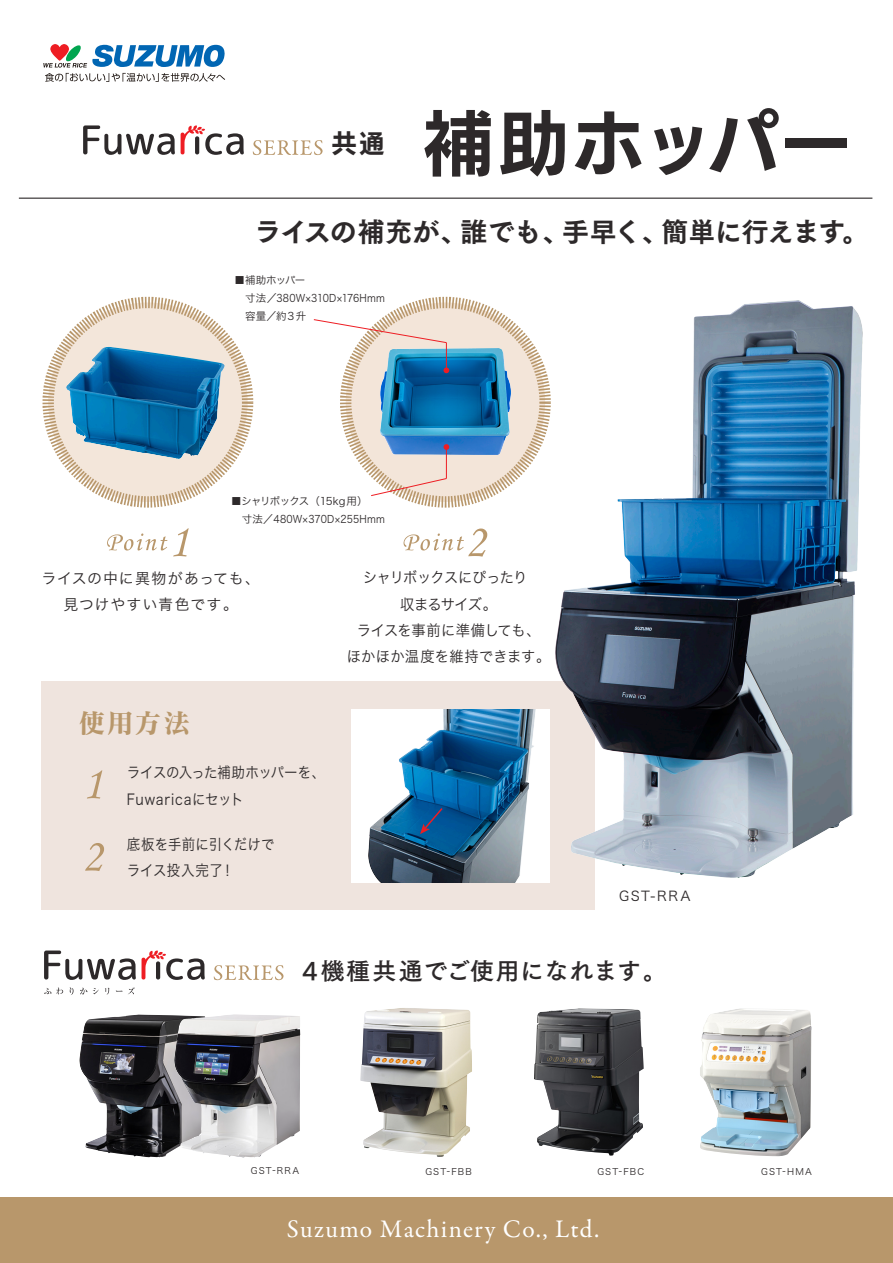
<style>
.page{position:relative;width:893px;height:1263px;background:#fff}
.page>*{position:absolute;margin:0;border:0;box-sizing:border-box;transform-origin:0 0}
.t1{font:70.5px "UD Kakugo Large Pr 6 N B";letter-spacing:.03em;color:#2d292a}
.t2{font:27px "Tsuku Go Pro E";letter-spacing:-.015em;color:#2d292a}
.t3{font:27px "Matisse V Pro B";color:#b8976b}
.t4{font:25.5px "Garamond Premr Pro";letter-spacing:.05em;color:#fff}
.t5{font:25.5px "UD Kakugo Large Pr 6 N B";color:#2d292a}
.t6{font:24px "Tsuku Go Pro B";letter-spacing:.025em;color:#2d292a}
.t7{font:15px/26.2px "Hira Kaku Pro N W3";letter-spacing:-.01em;color:#2d292a;text-align:center;scale:.95 1}
.t8{font:15px/27px "Hira Kaku Pro N W3";letter-spacing:-.01em;color:#2d292a;scale:.9 1}
.t9{font:15px/26.2px "Hira Kaku Pro N W3";letter-spacing:.055em;color:#2d292a;text-align:center}
.t10{font:15px/26.2px "Hira Kaku Pro N W3";letter-spacing:.015em;color:#2d292a;scale:.9 1}
.t11{font:13.5px "Hira Kaku Pro N W3";letter-spacing:.11em;color:#2d292a}
.t12{font:10.5px/18.3px "Hira Kaku Pro N W3";letter-spacing:.005em;color:#2d292a}
.t13{font:9px "Hira Kaku Pro N W3";letter-spacing:.125em;color:#2d292a}
</style>
<div class="page">
<div style="left:346px;top:302px;width:199px;height:200px;background:#f3e5d9;border-radius:50%"></div>
<img style="left:380px;top:348px;width:131px;height:107px">
<div style="left:340px;top:297px;width:211px;height:211px;border:11px dashed #b8976b;border-radius:50%"></div>
<svg style="left:107px;top:533px;width:60px;height:17px"></svg>
<svg style="left:173px;top:528px;width:16px;height:28px"></svg>
<svg style="left:404px;top:528px;width:83px;height:29px"></svg>
<hr style="left:19px;top:198px;width:853px;height:1px;background:#2d292a">
<div style="left:41px;top:682px;width:554px;height:228px;background:#efe4de"></div>
<svg style="left:87px;top:770px;width:15px;height:28px"></svg>
<svg style="left:85px;top:843px;width:19px;height:28px"></svg>
<svg style="left:44px;top:950px;width:92px;height:30px"></svg>
<svg style="left:142px;top:950px;width:63px;height:30px"></svg>
<svg style="left:44px;top:988px;width:7px;height:6px"></svg>
<svg style="left:57px;top:987px;width:6px;height:7px"></svg>
<svg style="left:70px;top:987px;width:3px;height:8px"></svg>
<svg style="left:80px;top:988px;width:7px;height:6px"></svg>
<svg style="left:93px;top:988px;width:6px;height:6px"></svg>
<svg style="left:105px;top:988px;width:4px;height:7px"></svg>
<svg style="left:116px;top:987px;width:19px;height:7px"></svg>
<svg style="left:214px;top:965px;width:69px;height:15px"></svg>
<img style="left:79px;top:1014px;width:95px;height:143px">
<img style="left:174px;top:1014px;width:126px;height:143px">
<img style="left:360px;top:1008px;width:112px;height:149px">
<img style="left:534px;top:1008px;width:110px;height:148px">
<img style="left:700px;top:1008px;width:112px;height:148px">
<div style="left:0;top:1197px;width:893px;height:66px;background:#b8976b"></div>
<svg style="left:43px;top:44px;width:182px;height:38px"></svg>
<svg style="left:48px;top:302px;width:200px;height:200px;fill:#f3e6da"></svg>
<img style="left:66px;top:347px;width:120px;height:112px">
<div style="left:43px;top:297px;width:210px;height:211px;border:11px dashed #b8976b;border-radius:50%"></div>
<svg style="left:313px;top:319px;width:136px;height:54px"></svg>
<svg style="left:444px;top:444px;width:5px;height:6px"></svg>
<hr style="left:446px;top:446px;width:1px;height:32px;background:#ee1d23">
<div style="left:351px;top:709px;width:198px;height:173px;background:#fff"></div>
<img style="left:368px;top:709px;width:168px;height:173px">
<svg style="left:371px;top:478px;width:76px;height:18px"></svg>
<svg style="left:420px;top:806px;width:24px;height:28px"></svg>
<svg style="left:83px;top:125px;width:92px;height:30px"></svg>
<svg style="left:181px;top:125px;width:63px;height:30px"></svg>
<svg style="left:253px;top:140px;width:70px;height:15px"></svg>
<img style="left:555px;top:300px;width:308px;height:577px">
<h3 class="t5" style="left:331px;top:129px;width:55px">共通</h3>
<h1 class="t1" style="left:422px;top:105px;width:430px">補助ホッパー</h1>
<h2 class="t2" style="left:255px;top:207px;width:616px">ライスの補充が、誰でも、手早く、簡単に行えます。</h2>
<p class="t12" style="left:235px;top:270px;width:152px">■補助ホッパー<br>　寸法／380W×310D×176Hmm　容量／約3 升</p>
<p class="t12" style="left:231px;top:491px;width:155px">■シャリボックス（15kg用）<br>　寸法／480W×370D×255Hmm</p>
<h3 class="t9" style="left:41px;top:564px;width:220px">ライスの中に異物があっても、見つけやすい青色です。</h3>
<h2 class="t3" style="left:78px;top:706px;width:114px">使用方法</h2>
<h3 class="t8" style="left:127px;top:757px;width:222px">ライスの入った補助ホッパーを、<br>Fuwaricaにセット</h3>
<h3 class="t10" style="left:127px;top:830px;width:166px">底板を手前に引くだけでライス投入完了！</h3>
<h3 class="t7" style="left:347px;top:564px;width:216px">シャリボックスにぴったり<br>収まるサイズ。<br>ライスを事前に準備しても、<br>ほかほか温度を維持できます。</h3>
<p class="t11" style="left:619px;top:884px;width:73px">GST-RRA</p>
<h3 class="t6" style="left:302px;top:950px;width:366px">4機種共通でご使用になれます。</h3>
<p class="t13" style="left:251px;top:1162px;width:50px">GST-RRA</p>
<p class="t13" style="left:425px;top:1163px;width:48px">GST-FBB</p>
<p class="t13" style="left:597px;top:1163px;width:48px">GST-FBC</p>
<p class="t13" style="left:761px;top:1163px;width:52px">GST-HMA</p>
<h3 class="t4" style="left:287px;top:1213px;width:314px">Suzumo Machinery Co., Ltd.</h3>
</div>
